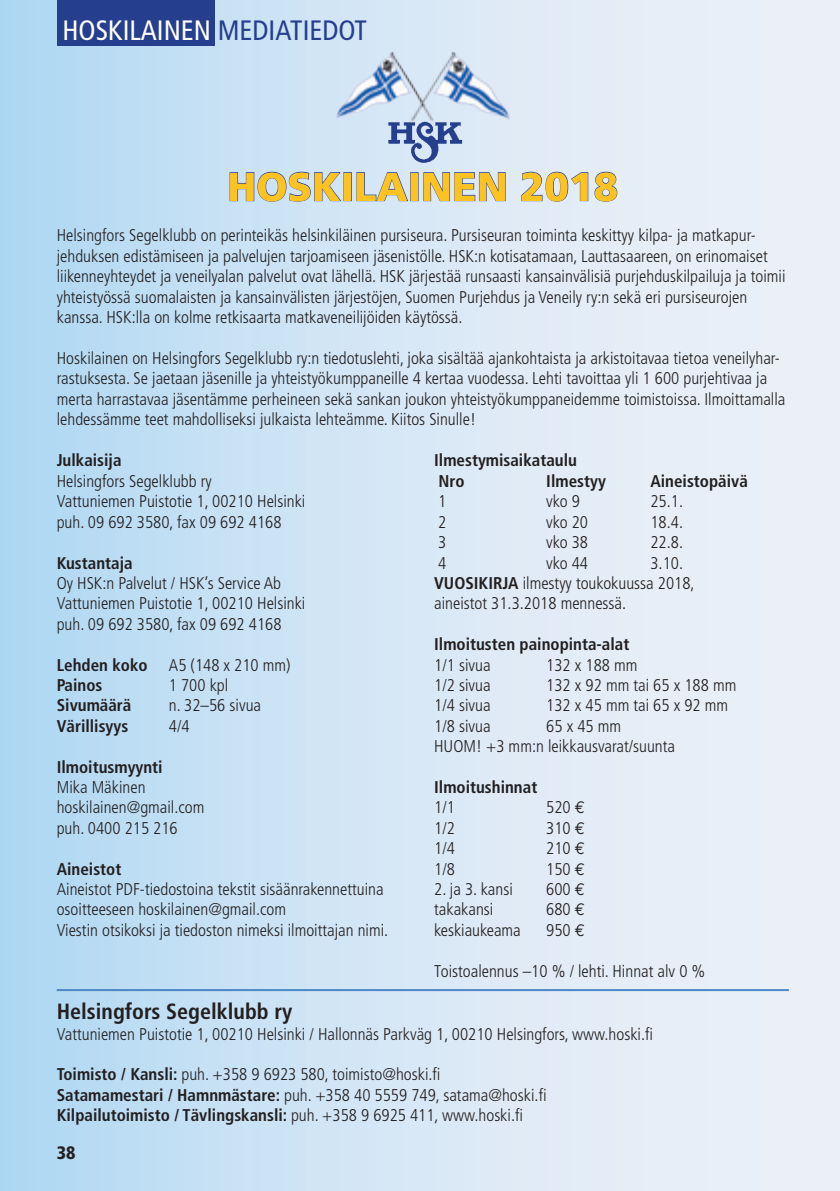
<style>
.page{position:relative;width:840px;height:1191px;background:#fff}
.page>*{position:absolute;margin:0;border:0;box-sizing:border-box;transform-origin:0 0}
.t1{font:900 40px "Frutiger";color:#fec221}
.t2{font:condensed 28px "Frutiger";color:#fff}
.t3{font:700 condensed 22px "Frutiger";color:#231f20}
.t4{font:900 condensed 18px "Frutiger";color:#231f20}
.t5{font:300 condensed 17px/20.4px "Frutiger";color:#231f20}
.t6{font:700 condensed 17px/20.4px "Frutiger";color:#231f20}
.s1{color:#253f8e}
.s2{font-weight:700}
.s3{font-family:"Euro Mono";font-weight:400;font-stretch:normal}
</style>
<div class="page">
<div style="left:0;top:0;width:839px;height:1191px;background:linear-gradient(to right,#b4daf3,#f4f3f9)"></div>
<div style="left:57px;top:0;width:157px;height:45px;background:#253f8e"></div>
<img style="left:384px;top:123px;width:80px;height:46px">
<img style="left:315px;top:29px;width:214px;height:94px">
<hr style="left:57px;top:989px;width:731px;height:2px;background:#4d87c6">
<svg style="left:229px;top:171px;width:113px;height:31px;background:#b1c8e4"></svg>
<svg style="left:356px;top:171px;width:52px;height:31px;background:#bccee6"></svg>
<div style="left:410px;top:172px;width:8px;height:29px;border:1px solid #253f8e"></div>
<svg style="left:422px;top:172px;width:84px;height:30px;background:#b8c8e1"></svg>
<svg style="left:520px;top:171px;width:97px;height:31px;background:#c4d0e6"></svg>
<h2 class="t2" style="left:62px;top:14px;width:306px">HOSKILAINEN <span class="s1">MEDIATIEDOT</span></h2>
<h1 class="t1" style="left:227px;top:162px;width:392px">HOSKILAINEN 2018</h1>
<p class="t5" style="left:57px;top:226px;width:729px">Helsingfors Segelklubb on perinteikäs helsinkiläinen pursiseura. Pursiseuran toiminta keskittyy kilpa- ja matkapur&shy;jehduksen edistämiseen ja palvelujen tarjoamiseen jäsenistölle. HSK:n kotisatamaan, Lauttasaareen, on erinomaiset liikenneyhteydet ja veneilyalan palvelut ovat lähellä. HSK järjestää runsaasti kansainvälisiä purjehduskilpailuja ja toimii yhteistyössä suomalaisten ja kansainvälisten järjestöjen, Suomen Purjehdus ja Veneily ry:n sekä eri pursiseurojen kanssa. HSK:lla on kolme retkisaarta matkaveneilijöiden käytössä.</p>
<p class="t5" style="left:57px;top:348px;width:729px">Hoskilainen on Helsingfors Segelklubb ry:n tiedotuslehti, joka sisältää ajankohtaista ja arkistoitavaa tietoa veneilyhar&shy;rastuksesta. Se jaetaan jäsenille ja yhteistyökumppaneille 4 kertaa vuodessa. Lehti tavoittaa yli 1 600 purjehtivaa ja merta harrastavaa jäsentämme perheineen sekä sankan joukon yhteistyökumppaneidemme toimistoissa. Ilmoittamalla lehdessämme teet mahdolliseksi julkaista lehteämme. Kiitos Sinulle!</p>
<p class="t6" style="left:57px;top:450px;width:66px">Julkaisija</p>
<p class="t5" style="left:57px;top:471px;width:250px">Helsingfors Segelklubb ry<br>Vattuniemen Puistotie 1, 00210 Helsinki puh. 09 692 3580, fax 09 692 4168</p>
<p class="t6" style="left:57px;top:552px;width:77px">Kustantaja</p>
<p class="t5" style="left:57px;top:573px;width:250px">Oy HSK:n Palvelut / HSK’s Service Ab<br>Vattuniemen Puistotie 1, 00210 Helsinki puh. 09 692 3580, fax 09 692 4168</p>
<p class="t6" style="left:57px;top:654px;width:92px">Lehden koko</p>
<p class="t5" style="left:169px;top:654px;width:123px">A5 (148 x 210 mm)</p>
<p class="t6" style="left:57px;top:675px;width:47px">Painos</p>
<p class="t5" style="left:169px;top:675px;width:61px">1 700 kpl</p>
<p class="t6" style="left:57px;top:695px;width:76px">Sivumäärä</p>
<p class="t5" style="left:169px;top:695px;width:94px">n. 32–56 sivua</p>
<p class="t6" style="left:57px;top:715px;width:73px">Värillisyys</p>
<p class="t5" style="left:169px;top:716px;width:22px">4/4</p>
<p class="t6" style="left:57px;top:756px;width:107px">Ilmoitusmyynti</p>
<p class="t5" style="left:57px;top:777px;width:149px">Mika Mäkinen hoskilainen@gmail.com puh. 0400 215 216</p>
<p class="t6" style="left:57px;top:858px;width:66px">Aineistot</p>
<p class="t5" style="left:57px;top:879px;width:333px">Aineistot PDF-tiedostoina tekstit sisäänrakennettuina osoitteeseen hoskilainen@gmail.com<br>Viestin otsikoksi ja tiedoston nimeksi ilmoittajan nimi.</p>
<p class="t6" style="left:434px;top:450px;width:144px">Ilmestymisaikataulu<br>Nro</p>
<p class="t6" style="left:546px;top:471px;width:61px">Ilmestyy</p>
<p class="t6" style="left:650px;top:471px;width:99px">Aineistopäivä</p>
<p class="t5" style="left:438px;top:491px;width:10px">1</p>
<p class="t5" style="left:546px;top:491px;width:35px">vko 9</p>
<p class="t5" style="left:650px;top:491px;width:34px">25.1.</p>
<p class="t5" style="left:438px;top:512px;width:10px">2</p>
<p class="t5" style="left:546px;top:512px;width:43px">vko 20</p>
<p class="t5" style="left:650px;top:512px;width:34px">18.4.</p>
<p class="t5" style="left:438px;top:532px;width:10px">3</p>
<p class="t5" style="left:546px;top:532px;width:43px">vko 38</p>
<p class="t5" style="left:650px;top:532px;width:34px">22.8.</p>
<p class="t5" style="left:438px;top:552px;width:10px">4</p>
<p class="t5" style="left:546px;top:552px;width:43px">vko 44</p>
<p class="t5" style="left:434px;top:552px;width:262px;text-indent:216px">3.10.<br><span class="s2">VUOSIKIRJA</span> ilmestyy toukokuussa 2018, aineistot 31.3.2018 mennessä.</p>
<p class="t6" style="left:434px;top:634px;width:196px">Ilmoitusten painopinta-alat</p>
<p class="t5" style="left:434px;top:654px;width:58px">1/1 sivua</p>
<p class="t5" style="left:546px;top:654px;width:93px">132 x 188 mm</p>
<p class="t5" style="left:434px;top:675px;width:58px">1/2 sivua</p>
<p class="t5" style="left:546px;top:675px;width:191px">132 x 92 mm tai 65 x 188 mm</p>
<p class="t5" style="left:434px;top:695px;width:58px">1/4 sivua</p>
<p class="t5" style="left:546px;top:695px;width:183px">132 x 45 mm tai 65 x 92 mm</p>
<p class="t5" style="left:434px;top:716px;width:58px">1/8 sivua</p>
<p class="t5" style="left:434px;top:716px;width:242px;text-indent:112px">65 x 45 mm<br>HUOM! +3 mm:n leikkausvarat/suunta</p>
<p class="t6" style="left:434px;top:777px;width:105px">Ilmoitushinnat</p>
<p class="t5" style="left:434px;top:797px;width:22px">1/1</p>
<p class="t5" style="left:546px;top:797px;width:40px">520 <span class="s3">E</span></p>
<p class="t5" style="left:434px;top:818px;width:22px">1/2</p>
<p class="t5" style="left:546px;top:818px;width:40px">310 <span class="s3">E</span></p>
<p class="t5" style="left:434px;top:838px;width:22px">1/4</p>
<p class="t5" style="left:546px;top:838px;width:40px">210 <span class="s3">E</span></p>
<p class="t5" style="left:434px;top:858px;width:22px">1/8</p>
<p class="t5" style="left:546px;top:858px;width:40px">150 <span class="s3">E</span></p>
<p class="t5" style="left:434px;top:879px;width:80px">2. ja 3. kansi</p>
<p class="t5" style="left:546px;top:879px;width:40px">600 <span class="s3">E</span></p>
<p class="t5" style="left:434px;top:899px;width:61px">takakansi</p>
<p class="t5" style="left:546px;top:899px;width:40px">680 <span class="s3">E</span></p>
<p class="t5" style="left:434px;top:920px;width:88px">keskiaukeama</p>
<p class="t5" style="left:546px;top:920px;width:40px">950 <span class="s3">E</span></p>
<p class="t5" style="left:434px;top:960px;width:272px">Toistoalennus –10 % / lehti. Hinnat alv 0 %</p>
<p class="t3" style="left:57px;top:998px;width:237px">Helsingfors Segelklubb ry</p>
<p class="t5" style="left:57px;top:1023px;width:597px">Vattuniemen Puistotie 1, 00210 Helsinki / Hallonnäs Parkväg 1, 00210 Helsingfors, www.hoski.fi</p>
<p class="t5" style="left:57px;top:1064px;width:491px"><span class="s2">Toimisto / Kansli:</span> puh. +358 9 6923 580, toimisto@hoski.fi<br><span class="s2">Satamamestari / Hamnmästare:</span> puh. +358 40 5559 749, satama@hoski.fi<br><span class="s2">Kilpailutoimisto / Tävlingskansli:</span> puh. +358 9 6925 411, www.hoski.fi</p>
<p class="t4" style="left:57px;top:1142px;width:20px">38</p>
</div>
